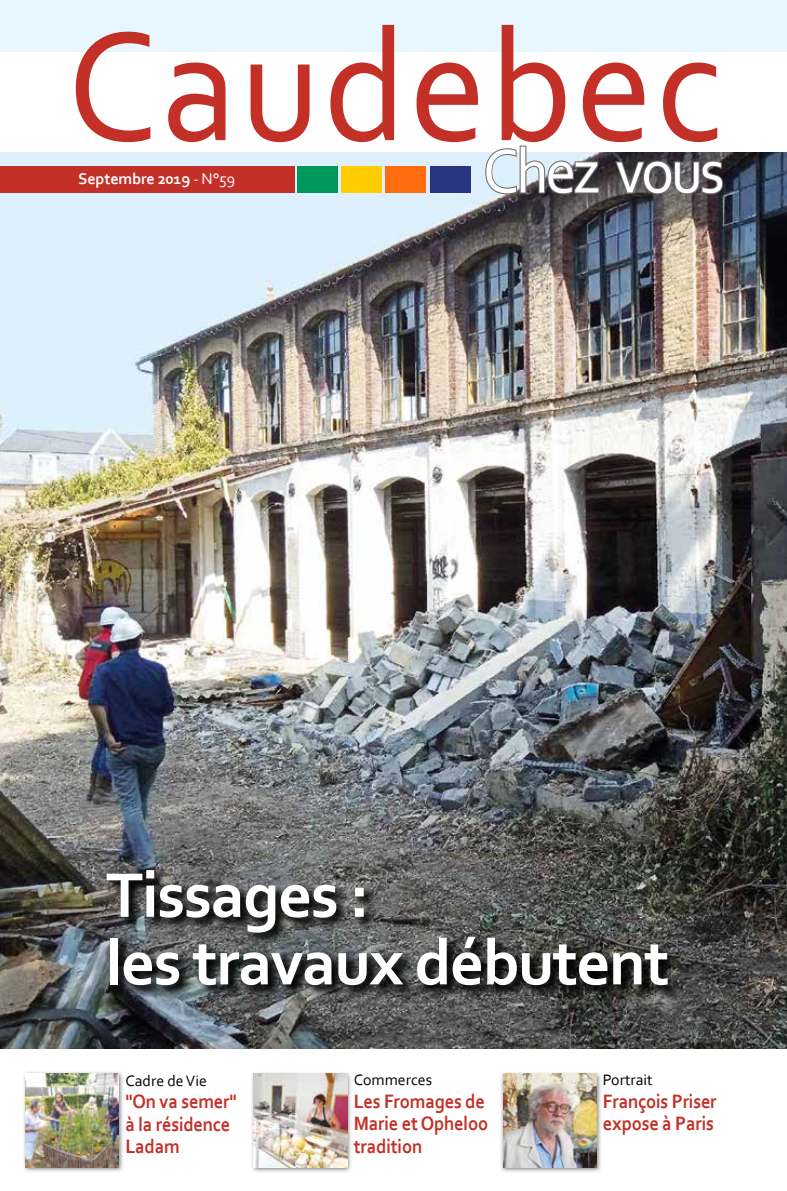
<style>
.page{position:relative;width:787px;height:1191px;background:#fff}
.page>*{position:absolute;margin:0;border:0;box-sizing:border-box;transform-origin:0 0}
.t1{font:162.9px "Corbel";letter-spacing:.02em;color:#c33027;scale:.95 1}
.t2{font:700 66px/67.5px "Corbel";letter-spacing:-.02em;color:#fff}
.t3{font:64.8px "Corbel";letter-spacing:-.05em;color:#fff;scale:.95 1}
.t4{font:700 20.25px/22.4px "Corbel";letter-spacing:-.01em;color:#c33027;scale:.91 1}
.t5{font:700 16.2px "Corbel";letter-spacing:-.01em;color:#fff}
.t6{font:15.75px "Corbel";color:#000}
.s1{font-weight:400}
</style>
<div class="page">
<div style="left:0;top:0;width:787px;height:1048px;background:#e8f6fe"></div>
<img style="left:0;top:152px;width:787px;height:896px">
<svg style="left:104px;top:867px;width:578px;height:132px;background:#484948"></svg>
<div style="left:0;top:53px;width:787px;height:99px;background:#fff"></div>
<svg style="left:484px;top:145px;width:116px;height:51px"></svg>
<svg style="left:613px;top:159px;width:111px;height:37px;background:#565355"></svg>
<div style="left:0;top:166px;width:294px;height:27px;background:#c33027"></div>
<div style="left:297px;top:166px;width:41px;height:27px;background:#00975a"></div>
<div style="left:385px;top:166px;width:41px;height:27px;background:#ff6c0e"></div>
<div style="left:341px;top:166px;width:41px;height:27px;background:#ffcd00"></div>
<div style="left:430px;top:166px;width:40px;height:27px;background:#283583"></div>
<div style="left:499px;top:1070px;width:103px;height:103px;background:#000;opacity:.5"></div>
<img style="left:503px;top:1073px;width:93px;height:94px">
<div style="left:22px;top:1070px;width:102px;height:103px;background:#000;opacity:.5"></div>
<img style="left:26px;top:1073px;width:93px;height:94px">
<div style="left:250px;top:1070px;width:102px;height:103px;background:#000;opacity:.5"></div>
<img style="left:253px;top:1073px;width:94px;height:94px">
<h1 class="t1" style="left:67px;top:-15px;width:693px">Caudebec</h1>
<p class="t5" style="left:78px;top:169px;width:158px">Septembre 2019 <span class="s1">- N°59</span></p>
<h3 class="t3" style="left:482px;top:131px;width:256px">Chez vous</h3>
<h2 class="t2" style="left:106px;top:859px;width:565px">Tissages :<br>les travaux débutent</h2>
<p class="t6" style="left:125px;top:1070px;width:83px">Cadre de Vie</p>
<p class="t4" style="left:125px;top:1089px;width:124px">"On va semer" à la résidence<br>Ladam</p>
<p class="t6" style="left:354px;top:1070px;width:80px">Commerces</p>
<p class="t4" style="left:354px;top:1089px;width:149px">Les Fromages de<br>Marie et Opheloo tradition</p>
<p class="t6" style="left:603px;top:1070px;width:51px">Portrait</p>
<p class="t4" style="left:603px;top:1089px;width:126px">François Priser expose à Paris</p>
</div>
